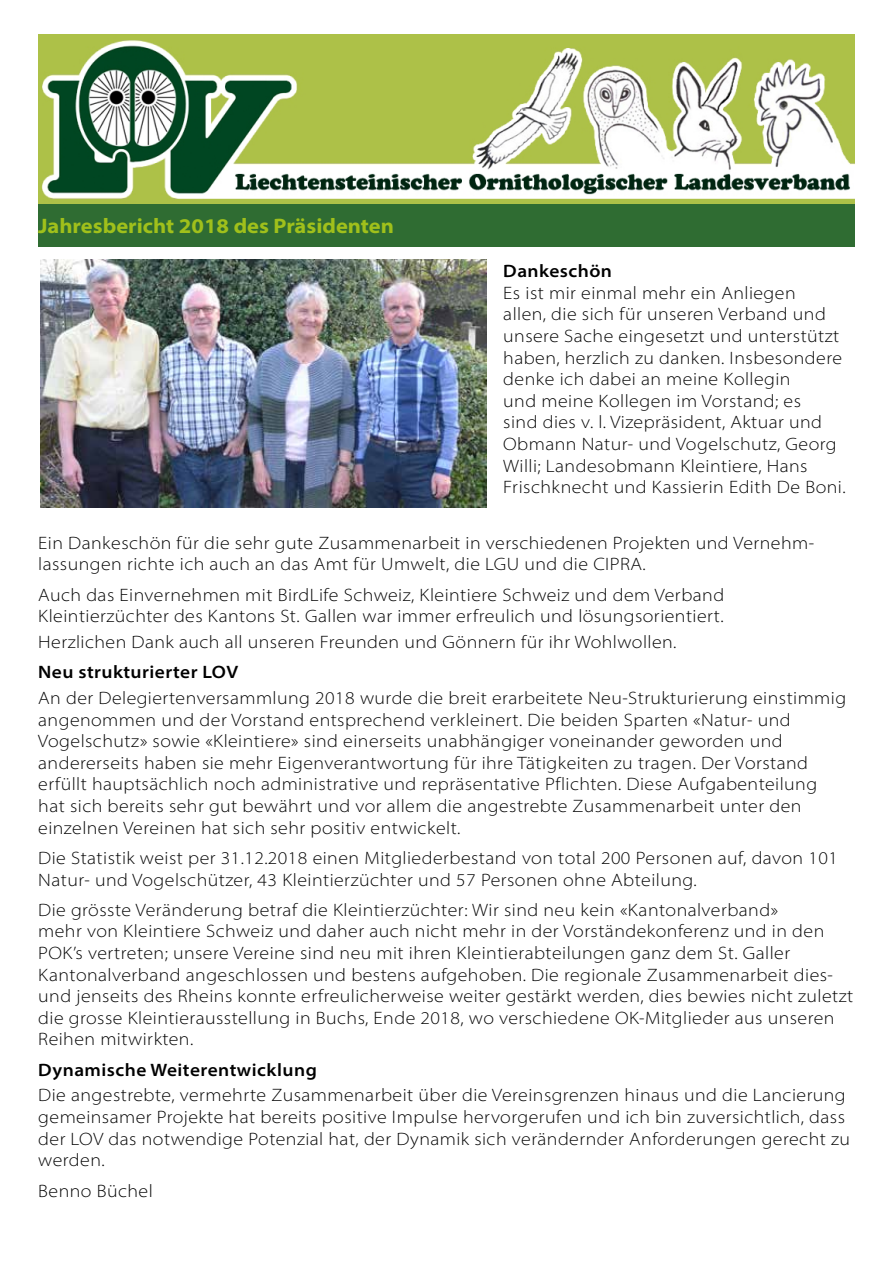
<style>
.page{position:relative;width:893px;height:1263px;background:#fff}
.page>*{position:absolute;margin:0;border:0;box-sizing:border-box;transform-origin:0 0}
.t1{font:700 semi-expanded 21px "Myriad Pro";color:#a0c01b}
.t2{font:300 semi-expanded 18px/21.6px "Myriad Pro";letter-spacing:.025em;color:#000}
.t3{font:600 semi-expanded 18px "Myriad Pro";letter-spacing:.025em;color:#000}
</style>
<div class="page">
<img style="left:38px;top:34px;width:817px;height:170px">
<div style="left:38px;top:204px;width:817px;height:43px;background:#2f6c32"></div>
<img style="left:40px;top:259px;width:447px;height:249px">
<p class="t1" style="left:38px;top:212px;width:357px">Jahresbericht 2018 des Präsidenten</p>
<p class="t3" style="left:503px;top:259px;width:110px">Dankeschön</p>
<p class="t2" style="left:503px;top:282px;width:344px">Es ist mir einmal mehr ein Anliegen<br>allen, die sich für unseren Verband und unsere Sache eingesetzt und unterstützt haben, herzlich zu danken. Insbesondere denke ich dabei an meine Kollegin<br>und meine Kollegen im Vorstand; es<br>sind dies v. l. Vizepräsident, Aktuar und Obmann Natur- und Vogelschutz, Georg Willi; Landesobmann Kleintiere, Hans Frischknecht und Kassierin Edith De Boni.</p>
<p class="t2" style="left:38px;top:532px;width:777px">Ein Dankeschön für die sehr gute Zusammenarbeit in verschiedenen Projekten und Vernehm&shy;lassungen richte ich auch an das Amt für Umwelt, die LGU und die CIPRA.</p>
<p class="t2" style="left:38px;top:583px;width:687px">Auch das Einvernehmen mit BirdLife Schweiz, Kleintiere Schweiz und dem Verband<br>Kleintierzüchter des Kantons St. Gallen war immer erfreulich und lösungsorientiert.</p>
<p class="t2" style="left:38px;top:631px;width:640px">Herzlichen Dank auch all unseren Freunden und Gönnern für ihr Wohlwollen.</p>
<p class="t3" style="left:38px;top:660px;width:201px">Neu strukturierter LOV</p>
<p class="t2" style="left:38px;top:687px;width:809px">An der Delegiertenversammlung 2018 wurde die breit erarbeitete Neu-Strukturierung einstimmig angenommen und der Vorstand entsprechend verkleinert. Die beiden Sparten «Natur- und Vogelschutz» sowie «Kleintiere» sind einerseits unabhängiger voneinander geworden und andererseits haben sie mehr Eigenverantwortung für ihre Tätigkeiten zu tragen. Der Vorstand erfüllt hauptsächlich noch administrative und repräsentative Pflichten. Diese Aufgabenteilung hat sich bereits sehr gut bewährt und vor allem die angestrebte Zusammenarbeit unter den einzelnen Vereinen hat sich sehr positiv entwickelt.</p>
<p class="t2" style="left:38px;top:847px;width:801px">Die Statistik weist per 31.12.2018 einen Mitgliederbestand von total 200 Personen auf, davon 101<br>Natur- und Vogelschützer, 43 Kleintierzüchter und 57 Personen ohne Abteilung.</p>
<p class="t2" style="left:38px;top:899px;width:816px">Die grösste Veränderung betraf die Kleintierzüchter: Wir sind neu kein «Kantonalverband»<br>mehr von Kleintiere Schweiz und daher auch nicht mehr in der Vorständekonferenz und in den POK’s vertreten; unsere Vereine sind neu mit ihren Kleintierabteilungen ganz dem St. Galler Kantonalverband angeschlossen und bestens aufgehoben. Die regionale Zusammenarbeit dies&shy;und jenseits des Rheins konnte erfreulicherweise weiter gestärkt werden, dies bewies nicht zuletzt die grosse Kleintierausstellung in Buchs, Ende 2018, wo verschiedene OK-Mitglieder aus unseren Reihen mitwirkten.</p>
<p class="t3" style="left:38px;top:1058px;width:280px">Dynamische Weiterentwicklung</p>
<p class="t2" style="left:38px;top:1084px;width:813px">Die angestrebte, vermehrte Zusammenarbeit über die Vereinsgrenzen hinaus und die Lancierung gemeinsamer Projekte hat bereits positive Impulse hervorgerufen und ich bin zuversichtlich, dass der LOV das notwendige Potenzial hat, der Dynamik sich verändernder Anforderungen gerecht zu werden.</p>
<p class="t2" style="left:38px;top:1180px;width:116px">Benno Büchel</p>
</div>
